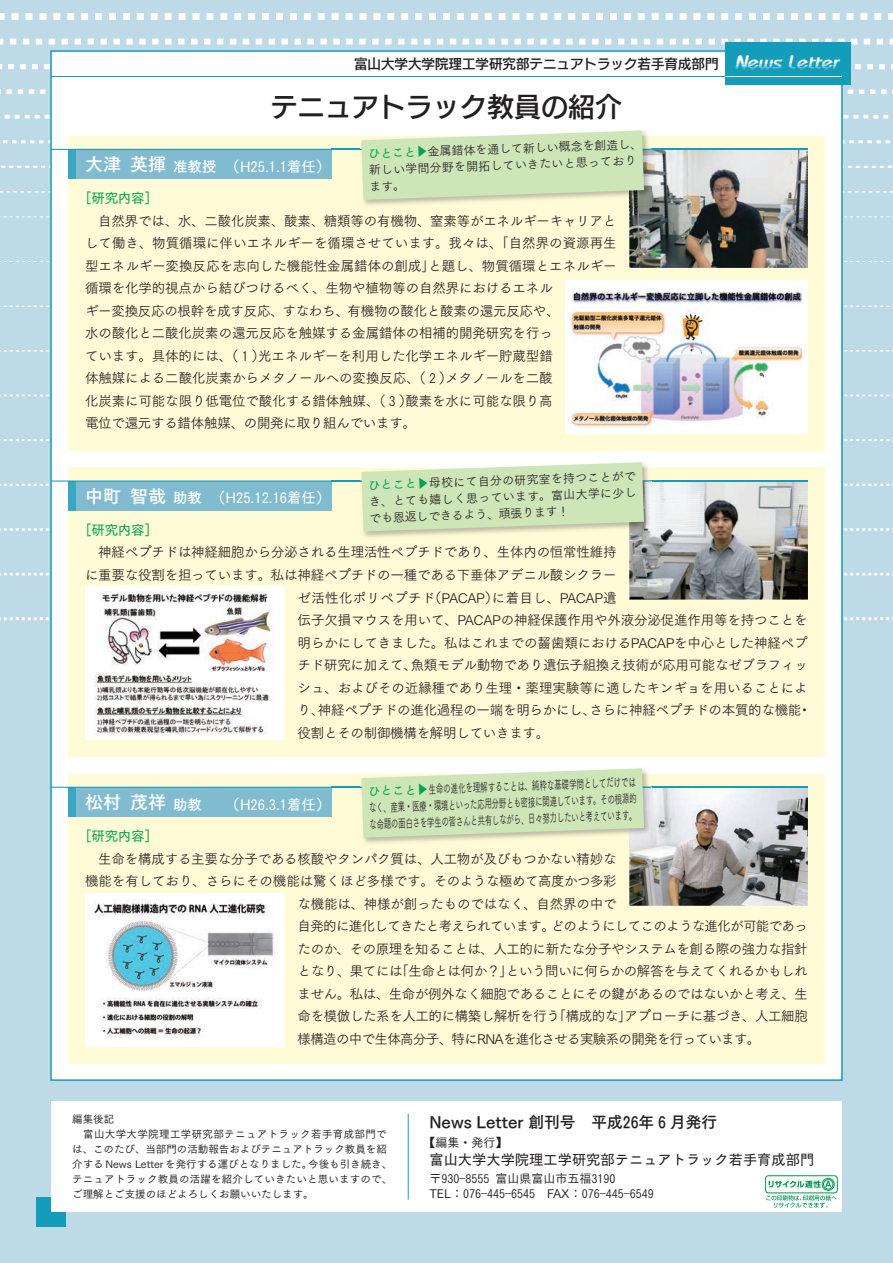
<style>
.page{position:relative;width:893px;height:1263px;background:#bedae6}
.page>*{position:absolute;margin:0;border:0;box-sizing:border-box;transform-origin:0 0}
.t1{font:27px "New Rodin Pro DB";color:#231f20}
.t2{font:700 19.5px "FOT North Shore";color:#fff}
.t3{font:18px "Tsuku Go Pro B";color:#fff}
.t4{font:15.75px "Tsuku Go Pro B";color:#231f20}
.t5{font:14.4px "Tsuku Go Pro D";color:#fff}
.t6{font:14.4px "Tsuku Go Pro B";color:#fff}
.t7{font:14.25px "Tsuku Go Pro D";color:#231f20}
.t8{font:13.5px/22.5px "Tsuku Go Pro R";letter-spacing:-.015em;color:#231f20}
.t9{font:13.5px/22.5px "Tsuku Go Pro R";letter-spacing:-.05em;color:#231f20}
.t10{font:13.5px "New Rodin Pro DB";color:#231f20}
.t11{font:13.5px "Tsuku Go Pro D";letter-spacing:-.02em;color:#00a54f}
.t12{font:13.5px "Tsuku Go Pro R";letter-spacing:.02em;color:#231f20}
.t13{font:12px/16.5px "Tsuku Go Pro R";color:#231f20}
.t14{font:12px/16.5px "Tsuku Go Pro R";color:#231f20;text-align:justify;scale:.62 1}
.t15{font:12px/15px "Tsuku Go Pro M";color:#231f20}
.t16{font:10.5px/15px "Tsuku Go Pro M";color:#231f20}
.t17{font:10.5px "Tsuku Go Pro M";letter-spacing:.035em;color:#231f20}
.s1{font-family:"Tsuku Go Pro D";color:#00a54f}
</style>
<div class="page">
<svg style="left:0;top:13px;width:893px;height:7px"></svg>
<svg style="left:0;top:39px;width:893px;height:6px"></svg>
<svg style="left:0;top:64px;width:893px;height:5px"></svg>
<svg style="left:0;top:89px;width:893px;height:5px"></svg>
<svg style="left:4px;top:115px;width:885px;height:4px"></svg>
<svg style="left:0;top:216px;width:893px;height:1px"></svg>
<svg style="left:0;top:261px;width:893px;height:1px"></svg>
<svg style="left:0;top:306px;width:893px;height:1px"></svg>
<svg style="left:0;top:350px;width:893px;height:2px"></svg>
<svg style="left:0;top:395px;width:893px;height:1px"></svg>
<svg style="left:0;top:439px;width:893px;height:2px"></svg>
<svg style="left:0;top:573px;width:893px;height:2px"></svg>
<svg style="left:0;top:617px;width:893px;height:3px"></svg>
<div style="left:36px;top:1197px;width:30px;height:30px;background:#149cbb"></div>
<div style="left:51px;top:51px;width:791px;height:1029px;background:#fff"></div>
<div style="left:51px;top:1101px;width:791px;height:111px;background:#fff"></div>
<hr style="left:51px;top:76px;width:689px;height:1px;background:#149cbb">
<div style="left:725px;top:43px;width:125px;height:42px;background:#149cbb"></div>
<hr style="left:725px;top:76px;width:117px;height:1px;background:#fff">
<div style="left:68px;top:136px;width:757px;height:315px;background:#fffbd6"></div>
<div style="left:68px;top:468px;width:757px;height:289px;background:#fffbd6"></div>
<div style="left:68px;top:774px;width:757px;height:289px;background:#fffbd6"></div>
<hr style="left:408px;top:1114px;width:1px;height:85px;background:#149cbb">
<div style="left:566px;top:281px;width:242px;height:153px;background:#fff"></div>
<img style="left:571px;top:291px;width:231px;height:136px">
<div style="left:85px;top:587px;width:200px;height:153px;background:#fff"></div>
<img style="left:94px;top:591px;width:178px;height:144px">
<img style="left:85px;top:894px;width:200px;height:151px">
<img style="left:629px;top:200px;width:179px;height:68px">
<img style="left:629px;top:531px;width:179px;height:69px">
<img style="left:629px;top:788px;width:179px;height:118px">
<div style="left:68px;top:787px;width:9px;height:30px;background:#39a7c3"></div>
<div style="left:77px;top:787px;width:255px;height:30px;background:#81bbd0"></div>
<svg style="left:51px;top:787px;width:25px;height:1px"></svg>
<hr style="left:77px;top:787px;width:255px;height:1px;background:#149cbb">
<hr style="left:332px;top:787px;width:476px;height:1px;background:#149cbb">
<img style="left:364px;top:130px;width:278px;height:75px">
<img style="left:629px;top:200px;width:22px;height:7px">
<svg style="left:0;top:131px;width:893px;height:69px"></svg>
<img style="left:363px;top:531px;width:173px;height:6px">
<img style="left:629px;top:531px;width:22px;height:8px">
<svg style="left:0;top:462px;width:893px;height:69px"></svg>
<img style="left:360px;top:770px;width:291px;height:73px">
<img style="left:629px;top:788px;width:22px;height:57px">
<svg style="left:361px;top:768px;width:283px;height:70px;background:#d2e5bd"></svg>
<div style="left:765px;top:1175px;width:73px;height:18px;border:1px solid #00994e;border-radius:3px"></div>
<svg style="left:766px;top:1178px;width:71px;height:30px"></svg>
<p class="t10" style="left:354px;top:53px;width:366px">富山大学大学院理工学研究部テニュアトラック若手育成部門</p>
<h1 class="t1" style="left:271px;top:84px;width:352px">テニュアトラック教員の紹介</h1>
<p class="t13" style="left:368px;top:144px;width:275px;rotate:-2deg"><span class="s1">ひとこと▶</span>金属錯体を通して新しい概念を創造し、新しい学問分野を開拓していきたいと思っております。</p>
<h3 class="t3" style="left:85px;top:149px;width:37px">大津</h3>
<h3 class="t3" style="left:130px;top:149px;width:37px">英揮</h3>
<p class="t5" style="left:226px;top:154px;width:106px">（H25.1.1着任(</p>
<p class="t6" style="left:173px;top:154px;width:45px">准教授</p>
<p class="t11" style="left:78px;top:187px;width:81px">［研究内容[</p>
<p class="t8" style="left:85px;top:208px;width:533px;text-align:right">　自然界では、水、二酸化炭素、酸素、糖類等の有機物、窒素等がエネルギーキャリアとして働き、物質循環に伴いエネルギーを循環させています。我々は、「自然界の資源再生と題し、物質循環とエネルギー</p>
<p class="t8" style="left:85px;top:253px;width:351px">型エネルギー変換反応を志向した機能性金属錯体の創成」</p>
<p class="t8" style="left:85px;top:275px;width:469px">循環を化学的視点から結びつけるべく、生物や植物等の自然界におけるエネル</p>
<p class="t8" style="left:85px;top:298px;width:476px">ギー変換反応の根幹を成す反応、すなわち、有機物の酸化と酸素の還元反応や、</p>
<p class="t8" style="left:85px;top:320px;width:469px">水の酸化と二酸化炭素の還元反応を触媒する金属錯体の相補的開発研究を行っ</p>
<p class="t8" style="left:258px;top:343px;width:296px">光エネルギーを利用した化学エネルギー貯蔵型錯</p>
<p class="t8" style="left:85px;top:343px;width:182px">ています。具体的には、（ 1 ）</p>
<p class="t8" style="left:405px;top:365px;width:149px;text-indent:-320px">体触媒による二酸化炭素からメタノールへの変換反応、（ 2 ）<br>酸素を水に可能な限り高</p>
<p class="t8" style="left:446px;top:365px;width:109px">メタノールを二酸</p>
<p class="t8" style="left:85px;top:388px;width:333px">化炭素に可能な限り低電位で酸化する錯体触媒、（ 3 ）電位で還元する錯体触媒、の開発に取り組んでいます。</p>
<h2 class="t2" style="left:735px;top:52px;width:105px">News Letter</h2>
<p class="t13" style="left:368px;top:476px;width:269px;text-align:justify;rotate:-2deg"><span class="s1">ひとこと▶</span>母校にて自分の研究室を持つことができ、とても嬉しく思っています。富山大学に少しでも恩返しできるよう、頑張ります!</p>
<h3 class="t3" style="left:130px;top:481px;width:37px">智哉</h3>
<h3 class="t3" style="left:85px;top:481px;width:37px">中町</h3>
<p class="t5" style="left:211px;top:486px;width:121px">（H25.12.16着任(</p>
<p class="t6" style="left:173px;top:486px;width:30px">助教</p>
<p class="t11" style="left:78px;top:519px;width:81px">［研究内容[</p>
<p class="t8" style="left:85px;top:540px;width:533px;text-align:right">　神経ペプチドは神経細胞から分泌される生理活性ペプチドであり、生体内の恒常性維持に重要な役割を担っています。私は神経ペプチドの一種である下垂体アデニル酸シクラーに着目し、PACAP遺</p>
<p class="t12" style="left:298px;top:586px;width:139px">ゼ活性化ポリペプチド</p>
<p class="t8" style="left:298px;top:607px;width:512px">伝子欠損マウスを用いて、PACAPの神経保護作用や外液分泌促進作用等を持つことを</p>
<p class="t8" style="left:298px;top:630px;width:512px">明らかにしてきました。私はこれまでの齧歯類におけるPACAPを中心とした神経ペプ</p>
<p class="t8" style="left:411px;top:652px;width:399px">魚類モデル動物であり遺伝子組換え技術が応用可能なゼブラフィッ</p>
<p class="t8" style="left:428px;top:585px;width:72px">（PACAP）</p>
<p class="t8" style="left:298px;top:652px;width:121px">チド研究に加えて、</p>
<p class="t8" style="left:298px;top:675px;width:512px">シュ、およびその近縁種であり生理・薬理実験等に適したキンギョを用いることによ</p>
<p class="t8" style="left:798px;top:697px;width:15px">・</p>
<p class="t8" style="left:318px;top:697px;width:280px">神経ペプチドの進化過程の一端を明らかにし、</p>
<p class="t8" style="left:589px;top:697px;width:213px">さらに神経ペプチドの本質的な機能</p>
<p class="t8" style="left:298px;top:697px;width:253px">り、<br>役割とその制御機構を解明していきます。</p>
<p class="t14" style="left:368px;top:782px;width:434px;rotate:-2deg"><span class="s1">ひとこと▶</span>生命の進化を理解することは、純粋な基礎学問としてだけではなく、産業・医療・環境といった応用分野とも密接に関連しています。その根源的な命題の面白さを学生の皆さんと共有しながら、日々努力したいと考えています。</p>
<h3 class="t3" style="left:85px;top:787px;width:37px">松村</h3>
<h3 class="t3" style="left:130px;top:787px;width:37px">茂祥</h3>
<p class="t5" style="left:226px;top:792px;width:106px">（H26.3.1着任(</p>
<p class="t6" style="left:173px;top:792px;width:30px">助教</p>
<p class="t11" style="left:78px;top:825px;width:81px">［研究内容[</p>
<p class="t8" style="left:85px;top:846px;width:533px">　生命を構成する主要な分子である核酸やタンパク質は、人工物が及びもつかない精妙な</p>
<p class="t8" style="left:85px;top:868px;width:533px">機能を有しており、さらにその機能は驚くほど多様です。そのような極めて高度かつ多彩</p>
<p class="t8" style="left:298px;top:891px;width:320px">な機能は、神様が創ったものではなく、自然界の中で</p>
<p class="t9" style="left:551px;top:913px;width:259px">どのようにしてこのような進化が可能であっ</p>
<p class="t9" style="left:298px;top:913px;width:259px">自発的に進化してきたと考えられています。</p>
<p class="t8" style="left:298px;top:936px;width:512px">たのか、その原理を知ることは、人工的に新たな分子やシステムを創る際の強力な指針</p>
<p class="t8" style="left:506px;top:958px;width:303px">という問いに何らかの解答を与えてくれるかもしれ</p>
<p class="t8" style="left:395px;top:958px;width:119px">「生命とは何か？」</p>
<p class="t8" style="left:298px;top:958px;width:106px">となり、果てには</p>
<p class="t8" style="left:298px;top:981px;width:512px">ません。私は、生命が例外なく細胞であることにその鍵があるのではないかと考え、生</p>
<p class="t8" style="left:553px;top:1003px;width:257px">「構成的なアプローチに基づき、人工細胞</p>
<p class="t9" style="left:298px;top:1003px;width:464px">命を模倣した系を人工的に構築し解析を行う<br>様構造の中で生体高分子、特にRNAを進化させる実験系の開発を行っています。</p>
<p class="t8" style="left:618px;top:1003px;width:15px">」</p>
<p class="t16" style="left:72px;top:1110px;width:43px">編集後記</p>
<p class="t17" style="left:72px;top:1125px;width:316px">　富山大学大学院理工学研究部テニュアトラック若手育成部門で</p>
<p class="t16" style="left:72px;top:1140px;width:316px">は、このたび、当部門の活動報告およびテニュアトラック教員を紹</p>
<p class="t16" style="left:308px;top:1155px;width:85px">今後も引き続き、</p>
<p class="t16" style="left:72px;top:1155px;width:321px">介するNews Letterを発行する運びとなりました。<br>テニュアトラック教員の活躍を紹介していきたいと思いますので、ご理解とご支援のほどよろしくお願いいたします。</p>
<p class="t4" style="left:429px;top:1108px;width:289px">News Letter 創刊号　平成26年 6 月発行</p>
<p class="t15" style="left:423px;top:1134px;width:85px">【編集・発行【</p>
<p class="t7" style="left:429px;top:1148px;width:386px">富山大学大学院理工学研究部テニュアトラック若手育成部門</p>
<p class="t15" style="left:495px;top:1170px;width:121px">富山県富山市五福3190</p>
<p class="t15" style="left:429px;top:1170px;width:226px">〒930‒8555<br>TEL：076‒445‒6545　FAX：076‒445‒6549</p>
</div>
